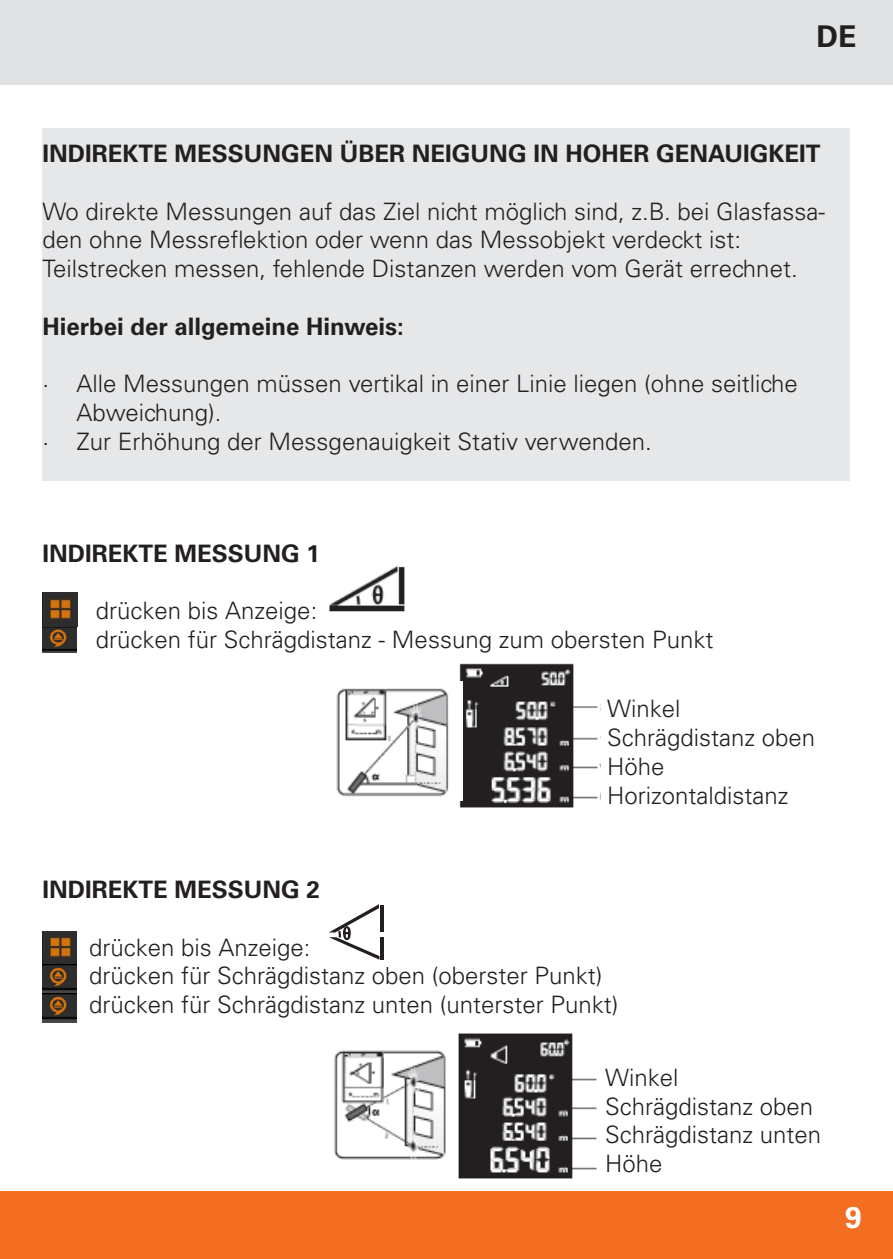
<style>
.page{position:relative;width:893px;height:1259px;background:#fff}
.page>*{position:absolute;margin:0;border:0;box-sizing:border-box;transform-origin:0 0}
.t1{font:700 30px "Univers LT Std";color:#231f20}
.t2{font:700 30px "Univers LT Std";color:#fff}
.Standard_10{font:300 24px/28.8px "Univers LT Std";color:#231f20}
.Standard_8{font:300 24px "Univers LT Std";color:#231f20}
.Standard_10-2{font:700 24px "Univers LT Std";color:#231f20}
.Standard_8-2{font:700 24px "Univers LT Std";color:#231f20}
</style>
<div class="page">
<div style="left:0;top:1191px;width:893px;height:68px;background:#f36e21"></div>
<div style="left:0;top:0;width:893px;height:85px;background:#e1e2e4"></div>
<img style="left:458px;top:1033px;width:138px;height:146px">
<img style="left:334px;top:1050px;width:112px;height:110px">
<img style="left:329px;top:904px;width:55px;height:56px">
<img style="left:43px;top:931px;width:34px;height:32px">
<img style="left:43px;top:963px;width:34px;height:59px">
<img style="left:329px;top:565px;width:76px;height:47px">
<img style="left:459px;top:663px;width:142px;height:145px">
<img style="left:336px;top:681px;width:126px;height:119px">
<img style="left:43px;top:592px;width:34px;height:60px">
<div style="left:43px;top:128px;width:807px;height:352px;background:#e6e7e9"></div>
<p class="t1" style="left:816px;top:19px;width:41px">DE</p>
<p class="Standard_10-2" style="left:43px;top:139px;width:779px">INDIREKTE MESSUNGEN ÜBER NEIGUNG IN HOHER GENAUIGKEIT</p>
<p class="Standard_10" style="left:43px;top:197px;width:784px">Wo direkte Messungen auf das Ziel nicht möglich sind, z.B. bei Glasfassa&shy;den ohne Messreflektion oder wenn das Messobjekt verdeckt ist:</p>
<p class="Standard_10" style="left:43px;top:254px;width:757px">Teilstrecken messen, fehlende Distanzen werden vom Gerät errechnet.</p>
<p class="Standard_10-2" style="left:43px;top:312px;width:363px">Hierbei der allgemeine Hinweis:</p>
<p class="Standard_10" style="left:77px;top:369px;width:723px;text-indent:-34px">· Alle Messungen müssen vertikal in einer Linie liegen (ohne seitliche<br>Abweichung).</p>
<p class="Standard_10" style="left:43px;top:427px;width:611px">· Zur Erhöhung der Messgenauigkeit Stativ verwenden.</p>
<p class="Standard_8-2" style="left:43px;top:539px;width:279px">INDIREKTE MESSUNG 1</p>
<p class="Standard_8" style="left:96px;top:596px;width:223px">drücken bis Anzeige:</p>
<p class="Standard_8" style="left:96px;top:625px;width:619px">drücken für Schrägdistanz - Messung zum obersten Punkt</p>
<p class="Standard_8" style="left:607px;top:694px;width:75px">Winkel</p>
<p class="Standard_8" style="left:607px;top:723px;width:210px">Schrägdistanz oben</p>
<p class="Standard_8" style="left:607px;top:752px;width:59px">Höhe</p>
<p class="Standard_8" style="left:607px;top:780px;width:183px">Horizontaldistanz</p>
<p class="Standard_8-2" style="left:42px;top:875px;width:279px">INDIREKTE MESSUNG 2</p>
<p class="Standard_8" style="left:89px;top:932px;width:223px">drücken bis Anzeige:</p>
<p class="Standard_8" style="left:89px;top:961px;width:515px">drücken für Schrägdistanz oben (oberster Punkt)</p>
<p class="Standard_8" style="left:89px;top:990px;width:531px">drücken für Schrägdistanz unten (unterster Punkt)</p>
<p class="Standard_8" style="left:605px;top:1062px;width:75px">Winkel</p>
<p class="Standard_8" style="left:605px;top:1091px;width:210px">Schrägdistanz oben</p>
<p class="Standard_8" style="left:605px;top:1120px;width:218px">Schrägdistanz unten</p>
<p class="Standard_8" style="left:605px;top:1149px;width:59px">Höhe</p>
<p class="t2" style="left:845px;top:1200px;width:18px">9</p>
</div>
